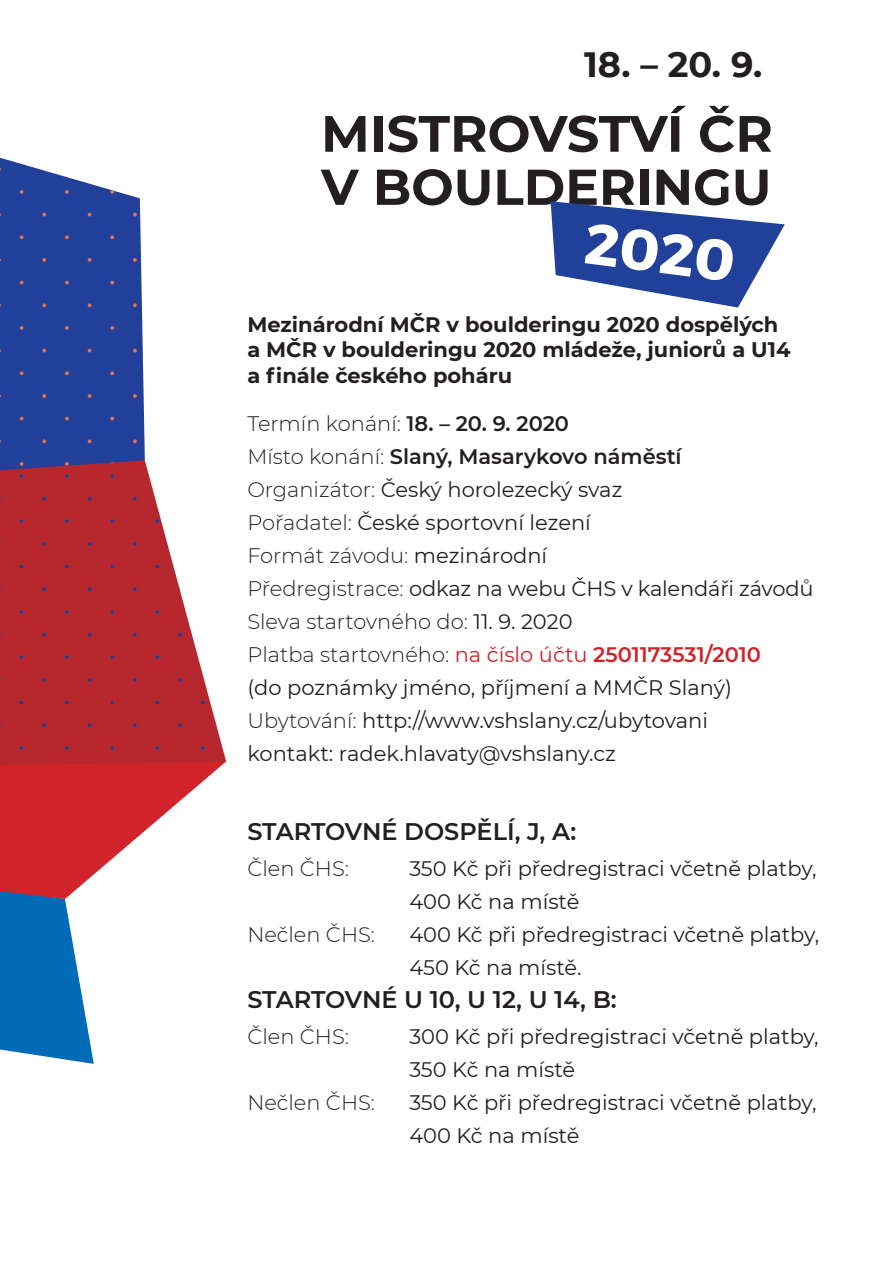
<style>
.page{position:relative;width:893px;height:1263px;background:#fff}
.page>*{position:absolute;margin:0;border:0;box-sizing:border-box;transform-origin:0 0}
.t1{font:700 51px "Montserrat";letter-spacing:-.01em;color:#231f20}
.t2{font:700 50.25px "Montserrat";color:#231f20}
.t3{font:700 35.1px "Montserrat";color:#231f20}
.t4{font:600 24px "Montserrat";letter-spacing:-.01em;color:#231f20}
.t5{font:21px/33px "Montserrat";color:#231f20}
.t6{font:700 21px/25.2px "Montserrat";color:#231f20}
.t7{font:300 21px "Montserrat";color:#231f20}
.s1{font-weight:300}
.s2{font-weight:600}
.s3{color:#d0232a}
.s4{font-weight:600;color:#d0232a}
</style>
<div class="page">
<svg style="left:0;top:158px;width:145px;height:302px;background:#344fa1"></svg>
<svg style="left:0;top:460px;width:222px;height:286px;fill:#b7282e"></svg>
<svg style="left:20px;top:519px;width:3px;height:4px"></svg>
<svg style="left:65px;top:519px;width:4px;height:4px"></svg>
<svg style="left:110px;top:519px;width:4px;height:4px"></svg>
<svg style="left:156px;top:519px;width:4px;height:4px"></svg>
<svg style="left:201px;top:519px;width:4px;height:4px"></svg>
<svg style="left:42px;top:542px;width:4px;height:4px"></svg>
<svg style="left:88px;top:542px;width:4px;height:4px"></svg>
<svg style="left:65px;top:565px;width:4px;height:3px"></svg>
<svg style="left:110px;top:565px;width:4px;height:3px"></svg>
<svg style="left:133px;top:542px;width:4px;height:4px"></svg>
<svg style="left:178px;top:542px;width:4px;height:4px"></svg>
<svg style="left:20px;top:474px;width:3px;height:4px"></svg>
<svg style="left:65px;top:474px;width:4px;height:4px"></svg>
<svg style="left:110px;top:474px;width:4px;height:4px"></svg>
<svg style="left:156px;top:474px;width:4px;height:4px"></svg>
<svg style="left:201px;top:474px;width:4px;height:4px"></svg>
<svg style="left:42px;top:497px;width:4px;height:3px"></svg>
<svg style="left:88px;top:497px;width:4px;height:3px"></svg>
<svg style="left:133px;top:497px;width:4px;height:3px"></svg>
<svg style="left:178px;top:497px;width:4px;height:3px"></svg>
<svg style="left:156px;top:565px;width:4px;height:3px"></svg>
<svg style="left:201px;top:565px;width:4px;height:3px"></svg>
<svg style="left:42px;top:587px;width:4px;height:4px"></svg>
<svg style="left:88px;top:587px;width:4px;height:4px"></svg>
<svg style="left:133px;top:587px;width:4px;height:4px"></svg>
<svg style="left:178px;top:587px;width:4px;height:4px"></svg>
<svg style="left:20px;top:610px;width:3px;height:4px"></svg>
<svg style="left:65px;top:610px;width:4px;height:4px"></svg>
<svg style="left:110px;top:610px;width:4px;height:4px"></svg>
<svg style="left:156px;top:610px;width:4px;height:4px"></svg>
<svg style="left:201px;top:610px;width:4px;height:4px"></svg>
<svg style="left:20px;top:655px;width:3px;height:4px"></svg>
<svg style="left:42px;top:633px;width:4px;height:3px"></svg>
<svg style="left:88px;top:633px;width:4px;height:3px"></svg>
<svg style="left:65px;top:655px;width:4px;height:4px"></svg>
<svg style="left:110px;top:655px;width:4px;height:4px"></svg>
<svg style="left:133px;top:633px;width:4px;height:3px"></svg>
<svg style="left:178px;top:633px;width:4px;height:3px"></svg>
<svg style="left:156px;top:655px;width:4px;height:4px"></svg>
<svg style="left:201px;top:655px;width:4px;height:4px"></svg>
<svg style="left:42px;top:678px;width:4px;height:4px"></svg>
<svg style="left:88px;top:678px;width:4px;height:4px"></svg>
<svg style="left:133px;top:678px;width:4px;height:4px"></svg>
<svg style="left:178px;top:678px;width:4px;height:4px"></svg>
<svg style="left:65px;top:701px;width:4px;height:3px"></svg>
<svg style="left:110px;top:701px;width:4px;height:3px"></svg>
<svg style="left:156px;top:701px;width:4px;height:3px"></svg>
<svg style="left:201px;top:701px;width:4px;height:3px"></svg>
<svg style="left:42px;top:723px;width:4px;height:4px"></svg>
<svg style="left:88px;top:723px;width:4px;height:4px"></svg>
<svg style="left:0;top:746px;width:226px;height:318px"></svg>
<svg style="left:110px;top:746px;width:4px;height:4px"></svg>
<svg style="left:133px;top:723px;width:4px;height:4px"></svg>
<svg style="left:178px;top:723px;width:4px;height:4px"></svg>
<svg style="left:156px;top:746px;width:4px;height:4px"></svg>
<svg style="left:201px;top:746px;width:4px;height:4px"></svg>
<svg style="left:20px;top:190px;width:3px;height:4px"></svg>
<svg style="left:42px;top:167px;width:4px;height:4px"></svg>
<svg style="left:88px;top:167px;width:4px;height:4px"></svg>
<svg style="left:65px;top:190px;width:4px;height:4px"></svg>
<svg style="left:110px;top:190px;width:4px;height:4px"></svg>
<svg style="left:133px;top:167px;width:4px;height:4px"></svg>
<svg style="left:42px;top:213px;width:4px;height:3px"></svg>
<svg style="left:88px;top:213px;width:4px;height:3px"></svg>
<svg style="left:133px;top:213px;width:4px;height:3px"></svg>
<svg style="left:20px;top:235px;width:3px;height:4px"></svg>
<svg style="left:65px;top:235px;width:4px;height:4px"></svg>
<svg style="left:110px;top:235px;width:4px;height:4px"></svg>
<svg style="left:42px;top:258px;width:4px;height:4px"></svg>
<svg style="left:88px;top:258px;width:4px;height:4px"></svg>
<svg style="left:65px;top:281px;width:4px;height:3px"></svg>
<svg style="left:110px;top:281px;width:4px;height:3px"></svg>
<svg style="left:133px;top:258px;width:4px;height:4px"></svg>
<svg style="left:42px;top:303px;width:4px;height:4px"></svg>
<svg style="left:88px;top:303px;width:4px;height:4px"></svg>
<svg style="left:133px;top:303px;width:4px;height:4px"></svg>
<svg style="left:20px;top:326px;width:3px;height:4px"></svg>
<svg style="left:65px;top:326px;width:4px;height:4px"></svg>
<svg style="left:110px;top:326px;width:4px;height:4px"></svg>
<svg style="left:20px;top:371px;width:3px;height:4px"></svg>
<svg style="left:42px;top:349px;width:4px;height:3px"></svg>
<svg style="left:88px;top:349px;width:4px;height:3px"></svg>
<svg style="left:65px;top:371px;width:4px;height:4px"></svg>
<svg style="left:110px;top:371px;width:4px;height:4px"></svg>
<svg style="left:133px;top:349px;width:4px;height:3px"></svg>
<svg style="left:42px;top:394px;width:4px;height:4px"></svg>
<svg style="left:88px;top:394px;width:4px;height:4px"></svg>
<svg style="left:133px;top:394px;width:4px;height:4px"></svg>
<svg style="left:65px;top:417px;width:4px;height:3px"></svg>
<svg style="left:110px;top:417px;width:4px;height:3px"></svg>
<svg style="left:20px;top:462px;width:3px;height:4px"></svg>
<svg style="left:42px;top:439px;width:4px;height:4px"></svg>
<svg style="left:88px;top:439px;width:4px;height:4px"></svg>
<svg style="left:65px;top:462px;width:4px;height:4px"></svg>
<svg style="left:110px;top:462px;width:4px;height:4px"></svg>
<svg style="left:133px;top:439px;width:4px;height:4px"></svg>
<svg style="left:551px;top:201px;width:234px;height:107px"></svg>
<h3 class="t3" style="left:584px;top:39px;width:180px">18. – 20. 9.</h3>
<h1 class="t1" style="left:321px;top:97px;width:453px">MISTROVSTVÍ ČR</h1>
<h2 class="t2" style="left:321px;top:151px;width:452px">V BOULDERINGU</h2>
<p class="t6" style="left:247px;top:311px;width:545px">Mezinárodní MČR v boulderingu 2020 dospělých a MČR v boulderingu 2020 mládeže, juniorů a U14 a finále českého poháru</p>
<p class="t5" style="left:247px;top:406px;width:568px"><span class="s1">Termín konání:</span> <span class="s2">18. – 20. 9. 2020<br></span><span class="s1">Místo konání:</span> <span class="s2">Slaný, Masarykovo náměstí </span><span class="s1">Organizátor:</span> Český horolezecký svaz<br><span class="s1">Pořadatel:</span> České sportovní lezení<br><span class="s1">Formát závodu:</span> mezinárodní<br><span class="s1">Předregistrace:</span> odkaz na webu ČHS v kalendáři závodů <span class="s1">Sleva startovného do:</span> 11. 9. 2020<br><span class="s1">Platba startovného:</span> <span class="s3">na číslo účtu</span> <span class="s4">2501173531/2010<br></span>(do poznámky jméno, příjmení a MMČR Slaný)<br><span class="s1">Ubytování:</span> http://www.vshslany.cz/ubytovani<br>kontakt: radek.hlavaty@vshslany.cz</p>
<p class="t4" style="left:247px;top:814px;width:330px">STARTOVNÉ DOSPĚLÍ, J, A:</p>
<p class="t7" style="left:247px;top:854px;width:103px">Člen ČHS:</p>
<p class="t5" style="left:409px;top:851px;width:409px">350 Kč při předregistraci včetně platby,<br>400 Kč na místě</p>
<p class="t7" style="left:247px;top:920px;width:129px">Nečlen ČHS:</p>
<p class="t5" style="left:409px;top:917px;width:411px">400 Kč při předregistraci včetně platby,<br>450 Kč na místě.</p>
<p class="t4" style="left:247px;top:982px;width:371px">STARTOVNÉ U 10, U 12, U 14, B:</p>
<p class="t7" style="left:247px;top:1022px;width:103px">Člen ČHS:</p>
<p class="t5" style="left:409px;top:1019px;width:411px">300 Kč při předregistraci včetně platby,<br>350 Kč na místě</p>
<p class="t7" style="left:247px;top:1088px;width:129px">Nečlen ČHS:</p>
<p class="t5" style="left:409px;top:1085px;width:409px">350 Kč při předregistraci včetně platby,<br>400 Kč na místě</p>
</div>
